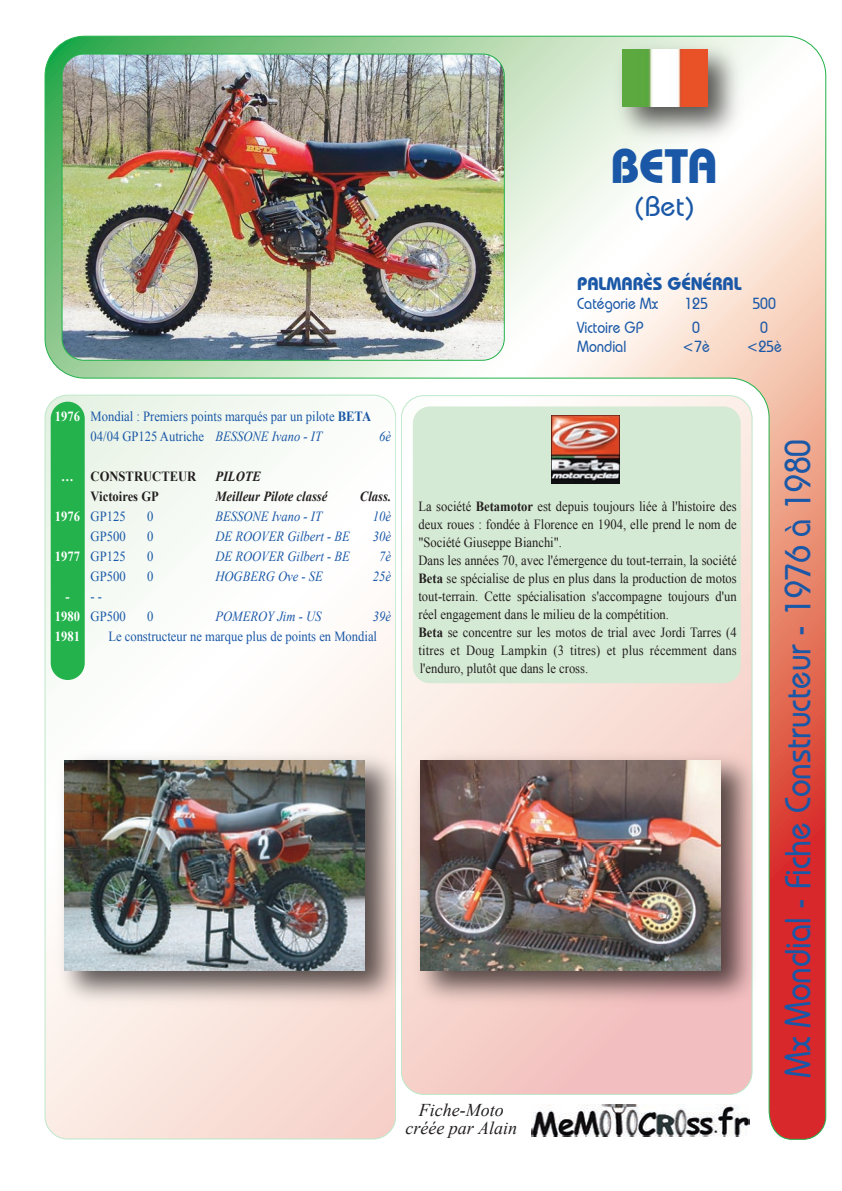
<style>
.page{position:relative;width:842px;height:1191px;background:#fff}
.page>*{position:absolute;margin:0;border:0;box-sizing:border-box;transform-origin:0 0}
.t1{font:700 48px "Bauhaus IT Cby BT";color:#1a58a7}
.t2{font:500 36px "Bauhaus IT Cby BT";color:#1a58a7;scale:.9 1}
.t3{font:500 28px "Bauhaus IT Cby BT";color:#1a58a7}
.t4{font:italic 18px/18px "Times New Roman";color:#231f20;text-align:center}
.t5{font:700 18px "Bauhaus IT Cby BT";color:#1a58a7}
.t6{font:500 16px "Bauhaus IT Cby BT";color:#1a58a7;scale:.9 1}
.t7{font:14px/18px "Times New Roman";color:#231f20;scale:.9 1}
.t8{font:14px/20px "Times New Roman";color:#1a58a7;scale:.9 1}
.t9{font:italic 14px "Times New Roman";color:#1a58a7;scale:.9 1}
.t10{font:italic 700 14px "Times New Roman";color:#231f20;scale:.9 1}
.t11{font:700 14px "Times New Roman";color:#231f20;scale:.9 1}
.t12{font:700 14px/20px "Times New Roman";color:#fff;text-align:center;scale:.9 1}
.s1{font-weight:700}
.s2{font-style:italic}
</style>
<div class="page">
<img style="left:45px;top:36px;width:781px;height:1103px">
<img style="left:606px;top:35px;width:146px;height:116px">
<img style="left:622px;top:50px;width:85px;height:56px">
<div style="left:413px;top:406px;width:328px;height:277px;background:#d5ead4"></div>
<img style="left:551px;top:415px;width:68px;height:68px">
<h1 class="t1" style="left:611px;top:137px;width:108px">BETA</h1>
<h3 class="t3" style="left:634px;top:189px;width:63px">(Bet)</h3>
<p class="t5" style="left:577px;top:272px;width:166px">PALMARÈS GÉNÉRAL</p>
<p class="t6" style="left:577px;top:293px;width:92px">Catégorie Mx</p>
<p class="t6" style="left:684px;top:293px;width:28px">125</p>
<p class="t6" style="left:752px;top:293px;width:28px">500</p>
<p class="t6" style="left:577px;top:317px;width:75px">Victoire GP</p>
<p class="t6" style="left:692px;top:317px;width:10px">0</p>
<p class="t6" style="left:760px;top:317px;width:10px">0</p>
<p class="t6" style="left:577px;top:337px;width:56px">Mondial</p>
<p class="t6" style="left:682px;top:337px;width:32px">&lt;7è</p>
<p class="t6" style="left:746px;top:337px;width:41px">&lt;25è</p>
<p class="t12" style="left:55px;top:406px;width:29px">1976</p>
<p class="t8" style="left:91px;top:406px;width:313px">Mondial : Premiers points marqués par un pilote <span class="s1">BETA<br></span>04/04 GP125 Autriche <span class="s2">BESSONE Ivano - IT</span></p>
<p class="t9" style="left:379px;top:427px;width:15px">6è</p>
<p class="t12" style="left:61px;top:466px;width:15px">…</p>
<p class="t12" style="left:55px;top:506px;width:29px">1976</p>
<p class="t12" style="left:55px;top:546px;width:29px">1977</p>
<p class="t12" style="left:55px;top:586px;width:29px">-<br>1980<br>1981</p>
<p class="t11" style="left:91px;top:466px;width:119px">CONSTRUCTEUR</p>
<p class="t10" style="left:215px;top:466px;width:52px">PILOTE</p>
<p class="t11" style="left:91px;top:486px;width:77px">Victoires GP</p>
<p class="t10" style="left:215px;top:486px;width:126px">Meilleur Pilote classé</p>
<p class="t10" style="left:360px;top:486px;width:36px">Class.</p>
<p class="t8" style="left:91px;top:506px;width:40px">GP125</p>
<p class="t8" style="left:147px;top:506px;width:9px">0</p>
<p class="t9" style="left:215px;top:507px;width:120px">BESSONE Ivano - IT</p>
<p class="t9" style="left:373px;top:507px;width:22px">10è</p>
<p class="t8" style="left:91px;top:526px;width:40px">GP500</p>
<p class="t8" style="left:147px;top:526px;width:9px">0</p>
<p class="t9" style="left:215px;top:527px;width:151px">DE ROOVER Gilbert - BE</p>
<p class="t9" style="left:373px;top:527px;width:22px">30è</p>
<p class="t8" style="left:91px;top:546px;width:40px">GP125</p>
<p class="t8" style="left:147px;top:546px;width:9px">0</p>
<p class="t9" style="left:215px;top:547px;width:151px">DE ROOVER Gilbert - BE</p>
<p class="t9" style="left:379px;top:547px;width:15px">7è</p>
<p class="t8" style="left:91px;top:566px;width:40px">GP500</p>
<p class="t8" style="left:147px;top:566px;width:9px">0</p>
<p class="t9" style="left:215px;top:567px;width:121px">HOGBERG Ove - SE</p>
<p class="t9" style="left:373px;top:567px;width:22px">25è</p>
<p class="t8" style="left:91px;top:586px;width:40px">- -<br>GP500</p>
<p class="t8" style="left:147px;top:606px;width:8px">0</p>
<p class="t9" style="left:215px;top:607px;width:119px">POMEROY Jim - US</p>
<p class="t9" style="left:373px;top:607px;width:22px">39è</p>
<p class="t8" style="left:108px;top:626px;width:300px">Le constructeur ne marque plus de points en Mondial</p>
<p class="t7" style="left:418px;top:497px;width:355px">La société <span class="s1">Betamotor</span> est depuis toujours liée à l'histoire des deux roues : fondée à Florence en 1904, elle prend le nom de "Société Giuseppe Bianchi".<br>Dans les années 70, avec l'émergence du tout-terrain, la société <span class="s1">Beta</span> se spécialise de plus en plus dans la production de motos tout-terrain. Cette spécialisation s'accompagne toujours d'un réel engagement dans le milieu de la compétition.<br><span class="s1">Beta</span> se concentre sur les motos de trial avec Jordi Tarres (4 titres et Doug Lampkin (3 titres) et plus récemment dans l'enduro, plutôt que dans le cross.</p>
<p class="t4" style="left:405px;top:1100px;width:113px">Fiche-Moto créée par Alain</p>
<h2 class="t2" style="left:776px;top:1078px;width:711px;rotate:-90deg">Mx Mondial - Fiche Constructeur - 1976 à 1980</h2>
</div>
